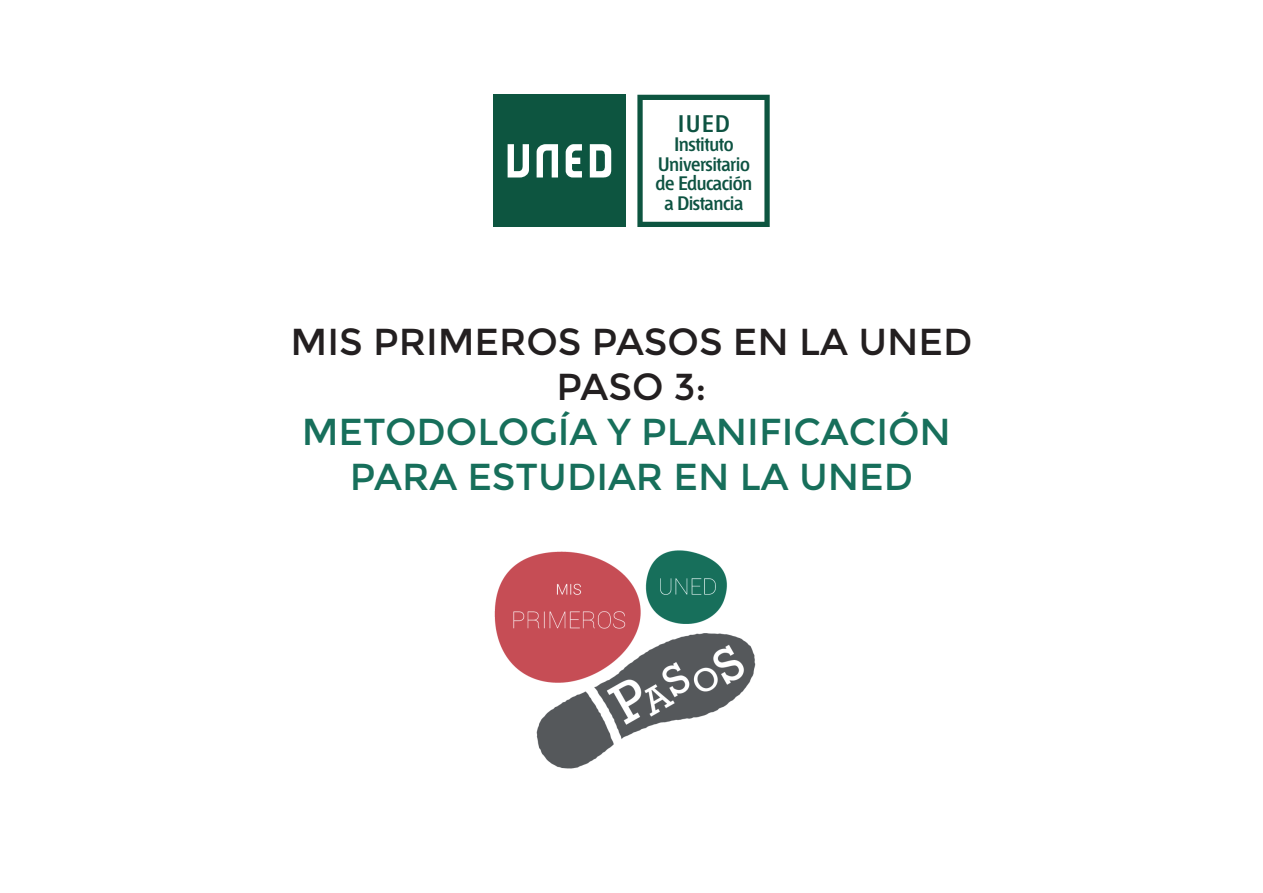
<style>
.page{position:relative;width:1263px;height:893px;background:#fff}
.page>*{position:absolute;margin:0;border:0;box-sizing:border-box;transform-origin:0 0}
.t1{font:37.5px/45px "Montserrat";color:#176f5b;text-align:center}
.t2{font:37.5px/45px "Montserrat";color:#231f20;text-align:center}
.t3{font:600 24px "Fontana ND Cc Os F";color:#0e5342}
.t4{font:600 19.5px/19.5px "Fontana ND Cc Os F";letter-spacing:-.025em;color:#0e5342;text-align:center}
</style>
<div class="page">
<img style="left:494px;top:550px;width:262px;height:219px">
<div style="left:493px;top:95px;width:132px;height:132px;background:#0d5540"></div>
<svg style="left:508px;top:144px;width:103px;height:34px"></svg>
<svg style="left:637px;top:95px;width:133px;height:132px"></svg>
<p class="t3" style="left:678px;top:112px;width:53px">IUED</p>
<p class="t4" style="left:655px;top:136px;width:98px">Instituto<br>Universitario de Educación a Distancia</p>
<p class="t2" style="left:291px;top:319px;width:683px">MIS PRIMEROS PASOS EN LA UNED<br>PASO 3:</p>
<p class="t1" style="left:302px;top:409px;width:651px">METODOLOGÍA Y PLANIFICACIÓN<br>PARA ESTUDIAR EN LA UNED</p>
</div>
